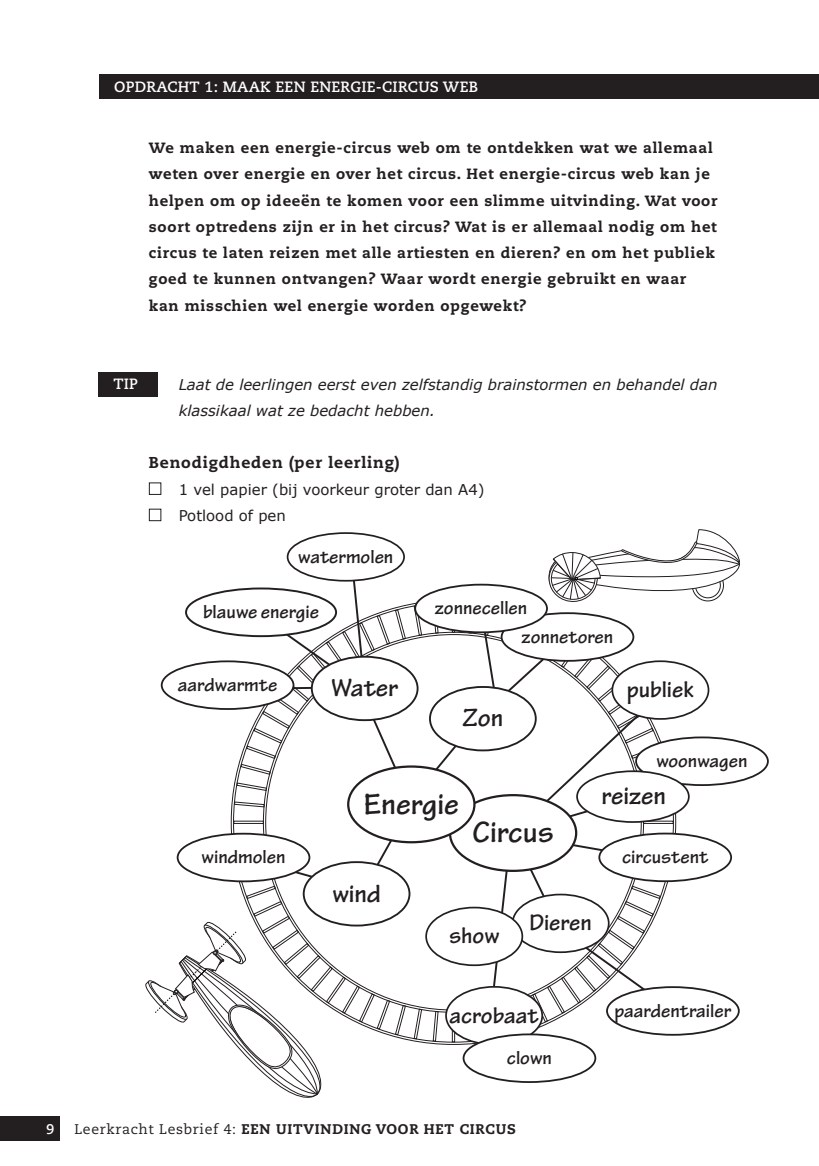
<style>
.page{position:relative;width:819px;height:1166px;background:#fff}
.page>*{position:absolute;margin:0;border:0;box-sizing:border-box;transform-origin:0 0}
.t1{font:700 31.5px "Tekton Pro";color:#231f20}
.t2{font:700 26.43px "Tekton Pro";color:#231f20}
.t3{font:700 23.97px "Tekton Pro";color:#231f20}
.t4{font:700 19.78px "Tekton Pro";color:#231f20}
.t5{font:800 15.75px "Caecilia LT Std";letter-spacing:.05em;color:#231f20}
.t6{font:800 14.88px/26.2px "Caecilia LT Std";letter-spacing:.05em;color:#231f20}
.t7{font:italic 14.88px/26.2px "Verdana";color:#231f20}
.t8{font:14.88px/26.2px "Verdana";color:#231f20}
.t9{font:700 14.88px "Caecilia LT Std";letter-spacing:.015em;color:#fff}
.t10{font:800 14px "Caecilia LT Std";letter-spacing:.05em;color:#231f20}
.t11{font:700 14px "Caecilia LT Std";color:#fff}
.s1{font-weight:400}
</style>
<div class="page">
<div style="left:0;top:1116px;width:60px;height:25px;background:#231f20"></div>
<div style="left:149px;top:482px;width:12px;height:13px;border:1px solid #231f20"></div>
<div style="left:149px;top:509px;width:12px;height:12px;border:1px solid #231f20"></div>
<div style="left:99px;top:74px;width:720px;height:25px;background:#231f20"></div>
<svg style="left:145px;top:529px;width:595px;height:569px"></svg>
<div style="left:450px;top:795px;width:126px;height:76px;background:#fff;border-radius:50%"></div>
<div style="left:449px;top:794px;width:128px;height:78px;border:2px solid #231f20;border-radius:50%"></div>
<div style="left:348px;top:766px;width:126px;height:76px;background:#fff;border-radius:50%"></div>
<div style="left:347px;top:765px;width:128px;height:78px;border:2px solid #231f20;border-radius:50%"></div>
<div style="left:304px;top:862px;width:105px;height:63px;background:#fff;border-radius:50%"></div>
<div style="left:303px;top:861px;width:107px;height:65px;border:2px solid #231f20;border-radius:50%"></div>
<div style="left:430px;top:687px;width:105px;height:63px;background:#fff;border-radius:50%"></div>
<div style="left:429px;top:686px;width:107px;height:65px;border:2px solid #231f20;border-radius:50%"></div>
<div style="left:312px;top:657px;width:105px;height:63px;background:#fff;border-radius:50%"></div>
<div style="left:311px;top:656px;width:107px;height:65px;border:2px solid #231f20;border-radius:50%"></div>
<div style="left:512px;top:894px;width:96px;height:58px;background:#fff;border-radius:50%"></div>
<div style="left:511px;top:893px;width:98px;height:60px;border:2px solid #231f20;border-radius:50%"></div>
<div style="left:426px;top:907px;width:96px;height:58px;background:#fff;border-radius:50%"></div>
<div style="left:425px;top:907px;width:98px;height:59px;border:2px solid #231f20;border-radius:50%"></div>
<div style="left:612px;top:661px;width:96px;height:58px;background:#fff;border-radius:50%"></div>
<div style="left:611px;top:660px;width:98px;height:60px;border:2px solid #231f20;border-radius:50%"></div>
<div style="left:446px;top:987px;width:96px;height:57px;background:#fff;border-radius:50%"></div>
<div style="left:445px;top:986px;width:98px;height:59px;border:2px solid #231f20;border-radius:50%"></div>
<div style="left:636px;top:737px;width:131px;height:48px;background:#fff;border-radius:50%"></div>
<div style="left:635px;top:736px;width:133px;height:50px;border:2px solid #231f20;border-radius:50%"></div>
<div style="left:607px;top:987px;width:131px;height:48px;background:#fff;border-radius:50%"></div>
<div style="left:606px;top:986px;width:133px;height:49px;border:2px solid #231f20;border-radius:50%"></div>
<div style="left:463px;top:1034px;width:132px;height:48px;background:#fff;border-radius:50%"></div>
<div style="left:462px;top:1033px;width:134px;height:50px;border:2px solid #231f20;border-radius:50%"></div>
<div style="left:599px;top:833px;width:132px;height:48px;background:#fff;border-radius:50%"></div>
<div style="left:598px;top:832px;width:134px;height:50px;border:2px solid #231f20;border-radius:50%"></div>
<div style="left:577px;top:771px;width:111px;height:51px;background:#fff;border-radius:50%"></div>
<div style="left:576px;top:770px;width:113px;height:53px;border:2px solid #231f20;border-radius:50%"></div>
<div style="left:162px;top:661px;width:131px;height:48px;background:#fff;border-radius:50%"></div>
<div style="left:161px;top:660px;width:133px;height:50px;border:2px solid #231f20;border-radius:50%"></div>
<div style="left:186px;top:588px;width:150px;height:48px;background:#fff;border-radius:50%"></div>
<div style="left:185px;top:587px;width:152px;height:50px;border:2px solid #231f20;border-radius:50%"></div>
<div style="left:287px;top:533px;width:117px;height:48px;background:#fff;border-radius:50%"></div>
<div style="left:287px;top:532px;width:118px;height:49px;border:2px solid #231f20;border-radius:50%"></div>
<div style="left:501px;top:613px;width:132px;height:48px;background:#fff;border-radius:50%"></div>
<div style="left:500px;top:612px;width:134px;height:50px;border:2px solid #231f20;border-radius:50%"></div>
<div style="left:415px;top:585px;width:132px;height:47px;background:#fff;border-radius:50%"></div>
<div style="left:414px;top:584px;width:134px;height:49px;border:2px solid #231f20;border-radius:50%"></div>
<div style="left:178px;top:834px;width:131px;height:47px;background:#fff;border-radius:50%"></div>
<div style="left:177px;top:833px;width:133px;height:49px;border:2px solid #231f20;border-radius:50%"></div>
<div style="left:98px;top:372px;width:60px;height:25px;background:#231f20"></div>
<p class="t9" style="left:114px;top:78px;width:365px">OPDRACHT 1: MAAK EEN ENERGIE-CIRCUS WEB</p>
<p class="t6" style="left:149px;top:135px;width:570px">We maken een energie-circus web om te ontdekken wat we allemaal weten over energie en over het circus. Het energie-circus web kan je helpen om op ideeën te komen voor een slimme uitvinding. Wat voor soort optredens zijn er in het circus? Wat is er allemaal nodig om het circus te laten reizen met alle artiesten en dieren? en om het publiek goed te kunnen ontvangen? Waar wordt energie gebruikt en waar kan misschien wel energie worden opgewekt?</p>
<p class="t9" style="left:113px;top:375px;width:9px">TIP</p>
<p class="t7" style="left:179px;top:371px;width:540px">Laat de leerlingen eerst even zelfstandig brainstormen en behandel dan klassikaal wat ze bedacht hebben.</p>
<p class="t5" style="left:149px;top:453px;width:252px">Benodigdheden (per leerling)</p>
<p class="t8" style="left:179px;top:476px;width:307px">1 vel papier (bij voorkeur groter dan A4)<br>Potlood of pen</p>
<h3 class="t4" style="left:298px;top:545px;width:97px">watermolen</h3>
<h3 class="t4" style="left:203px;top:600px;width:118px">blauwe energie</h3>
<h3 class="t4" style="left:435px;top:596px;width:94px">zonnecellen</h3>
<h3 class="t4" style="left:521px;top:625px;width:93px">zonnetoren</h3>
<h3 class="t4" style="left:178px;top:673px;width:101px">aardwarmte</h3>
<h3 class="t4" style="left:202px;top:845px;width:85px">windmolen</h3>
<h2 class="t2" style="left:331px;top:672px;width:69px">Water</h2>
<h2 class="t2" style="left:462px;top:702px;width:42px">Zon</h2>
<h3 class="t3" style="left:627px;top:675px;width:69px">publiek</h3>
<h1 class="t1" style="left:364px;top:785px;width:97px">Energie</h1>
<h1 class="t1" style="left:472px;top:814px;width:82px">Circus</h1>
<h2 class="t2" style="left:332px;top:878px;width:50px">wind</h2>
<h3 class="t3" style="left:449px;top:922px;width:52px">show</h3>
<h3 class="t3" style="left:529px;top:909px;width:64px">Dieren</h3>
<h3 class="t4" style="left:656px;top:749px;width:92px">woonwagen</h3>
<h2 class="t2" style="left:601px;top:780px;width:66px">reizen</h2>
<h3 class="t4" style="left:622px;top:845px;width:88px">circustent</h3>
<h3 class="t3" style="left:449px;top:1001px;width:91px">acrobaat</h3>
<h3 class="t4" style="left:507px;top:1046px;width:47px">clown</h3>
<h3 class="t4" style="left:614px;top:999px;width:118px">paardentrailer</h3>
<p class="t11" style="left:46px;top:1121px;width:10px">9</p>
<p class="t10" style="left:74px;top:1120px;width:443px"><span class="s1">Leerkracht Lesbrief 4:</span> een uitvinding voor het circus</p>
</div>
